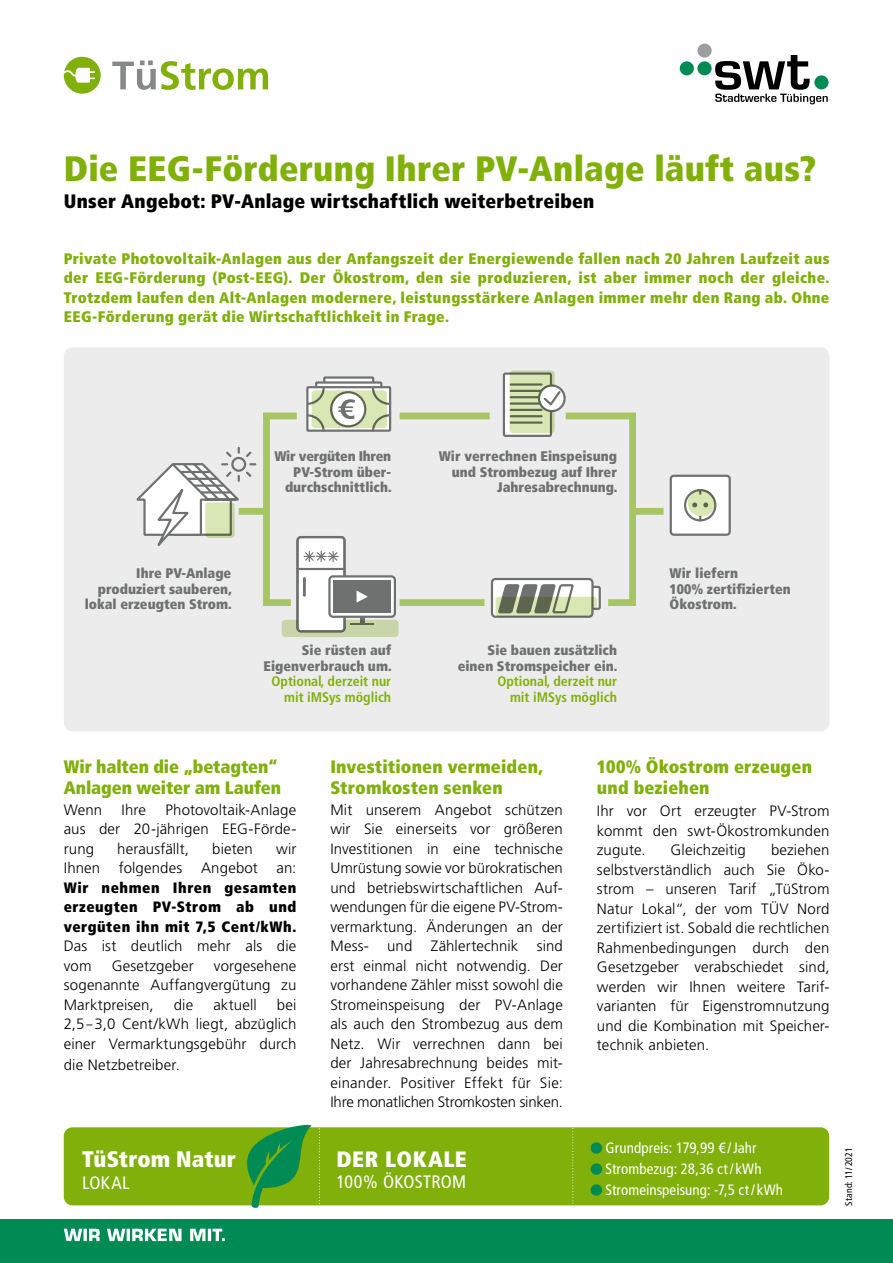
<style>
.page{position:relative;width:893px;height:1263px;background:#fff}
.page>*{position:absolute;margin:0;border:0;box-sizing:border-box;transform-origin:0 0}
.t1{font:900 condensed 35.25px "Frutiger LT Pro";letter-spacing:.01em;color:#80b009}
.t2{font:900 condensed 22.5px "Frutiger LT Pro";letter-spacing:.005em;color:#fff}
.t3{font:900 condensed 22.2px "Frutiger LT Pro";letter-spacing:.03em;color:#fff}
.t4{font:900 condensed 19.5px "Frutiger LT Pro";letter-spacing:.01em;color:#000}
.t5{font:900 condensed 18px/21px "Frutiger LT Pro";letter-spacing:.005em;color:#80b009}
.t6{font:condensed 18px "Frutiger";letter-spacing:.02em;color:#fff}
.t7{font:900 condensed 15.3px/19.5px "Frutiger LT Pro";letter-spacing:.02em;color:#80b009;text-align:justify}
.t8{font:300 15px/19.5px "Frutiger LT Pro";letter-spacing:.005em;color:#000;text-align:justify}
.t9{font:condensed 15px/21px "Frutiger LT Pro";letter-spacing:.005em;color:#fff}
.t10{font:900 condensed 15px/19.5px "Frutiger LT Pro";letter-spacing:.035em;color:#000;text-align:justify}
.t11{font:900 condensed 13.95px/15.8px "Frutiger LT Pro";color:#6f7070;text-align:right}
.t12{font:700 condensed 13.95px/15.8px "Frutiger LT Pro";color:#80b009;text-align:right}
.t13{font:condensed 9.75px "Frutiger LT Pro";letter-spacing:.01em;color:#000}
.s1{font-size:14.1px}
</style>
<div class="page">
<div style="left:64px;top:1127px;width:765px;height:78px;background:#80b009;border-radius:9px"></div>
<svg style="left:572px;top:1127px;width:2px;height:93px"></svg>
<svg style="left:240px;top:1124px;width:80px;height:96px"></svg>
<svg style="left:112px;top:61px;width:156px;height:29px"></svg>
<svg style="left:64px;top:57px;width:37px;height:37px"></svg>
<div style="left:680px;top:61px;width:14px;height:14px;background:#008b55;border-radius:50%"></div>
<div style="left:697px;top:61px;width:15px;height:14px;background:#008b55;border-radius:50%"></div>
<div style="left:697px;top:44px;width:15px;height:14px;background:#9d9e9e;border-radius:50%"></div>
<svg style="left:715px;top:55px;width:113px;height:49px"></svg>
<div style="left:64px;top:347px;width:765px;height:384px;background:#ececec;border-radius:9px"></div>
<div style="left:0;top:1220px;width:893px;height:43px;background:#008b55"></div>
<svg style="left:64px;top:1229px;width:161px;height:12px"></svg>
<div style="left:297px;top:537px;width:47px;height:94px;background:#fff;border-radius:4px"></div>
<hr style="left:297px;top:568px;width:47px;height:2px;background:#6f7070">
<hr style="left:303px;top:577px;width:3px;height:20px;background:#6f7070">
<svg style="left:304px;top:551px;width:35px;height:11px"></svg>
<svg style="left:136px;top:446px;width:119px;height:100px"></svg>
<hr style="left:206px;top:498px;width:30px;height:3px;background:#6f7070">
<div style="left:587px;top:587px;width:13px;height:22px;background:#fff;border-radius:2px"></div>
<div style="left:586px;top:586px;width:15px;height:24px;border:2px solid #6f7070;border-radius:2px"></div>
<div style="left:492px;top:579px;width:100px;height:38px;background:#fff;border-radius:4px"></div>
<div style="left:491px;top:578px;width:103px;height:40px;border:2px solid #6f7070;border-radius:4px"></div>
<div style="left:671px;top:476px;width:59px;height:59px;background:#fff;border-radius:3px"></div>
<div style="left:670px;top:475px;width:61px;height:61px;border:2px solid #6f7070;border-radius:3px"></div>
<div style="left:684px;top:489px;width:32px;height:32px;border:2px solid #6f7070;border-radius:50%"></div>
<div style="left:239px;top:508px;width:27px;height:7px;background:#a7c663"></div>
<div style="left:633px;top:508px;width:31px;height:7px;background:#a7c663"></div>
<div style="left:263px;top:413px;width:34px;height:6px;background:#a7c663"></div>
<div style="left:566px;top:413px;width:70px;height:6px;background:#a7c663"></div>
<div style="left:400px;top:413px;width:90px;height:6px;background:#a7c663"></div>
<div style="left:263px;top:599px;width:28px;height:7px;background:#a7c663"></div>
<div style="left:608px;top:599px;width:28px;height:7px;background:#a7c663"></div>
<div style="left:400px;top:599px;width:84px;height:7px;background:#a7c663"></div>
<div style="left:263px;top:413px;width:7px;height:193px;background:#a7c663"></div>
<div style="left:629px;top:413px;width:7px;height:193px;background:#a7c663"></div>
<div style="left:504px;top:374px;width:47px;height:62px;background:linear-gradient(to bottom,#fff,#fff);border-radius:2px"></div>
<div style="left:503px;top:372px;width:49px;height:65px;border:2px solid #6f7070;border-radius:2px"></div>
<div style="left:538px;top:384px;width:28px;height:28px;border:2px solid #6f7070;border-radius:50%"></div>
<div style="left:324px;top:378px;width:49px;height:43px;background:#fff"></div>
<div style="left:323px;top:376px;width:51px;height:46px;border:2px solid #6f7070"></div>
<div style="left:316px;top:382px;width:65px;height:44px;background:#fff"></div>
<div style="left:315px;top:381px;width:67px;height:46px;border:2px solid #6f7070"></div>
<svg style="left:306px;top:386px;width:86px;height:46px"></svg>
<svg style="left:205px;top:502px;width:30px;height:36px"></svg>
<svg style="left:510px;top:370px;width:53px;height:63px;background:#bfc8a9"></svg>
<svg style="left:688px;top:489px;width:27px;height:28px"></svg>
<svg style="left:495px;top:583px;width:102px;height:34px"></svg>
<div style="left:296px;top:536px;width:50px;height:96px;border:2px solid #6f7070;border-radius:4px"></div>
<div style="left:329px;top:576px;width:66px;height:41px;background:#fff;border-radius:4px"></div>
<div style="left:328px;top:575px;width:68px;height:43px;border:2px solid #6f7070;border-radius:4px"></div>
<div style="left:334px;top:580px;width:57px;height:33px;background:#6f7070"></div>
<svg style="left:357px;top:591px;width:11px;height:12px"></svg>
<svg style="left:282px;top:617px;width:117px;height:20px"></svg>
<div style="left:591px;top:1142px;width:11px;height:12px;background:#008b55;border-radius:50%"></div>
<div style="left:591px;top:1163px;width:11px;height:12px;background:#008b55;border-radius:50%"></div>
<div style="left:591px;top:1184px;width:11px;height:12px;background:#008b55;border-radius:50%"></div>
<h1 class="t1" style="left:64px;top:147px;width:754px">Die EEG-Förderung Ihrer PV-Anlage läuft aus?</h1>
<h3 class="t4" style="left:64px;top:189px;width:532px">Unser Angebot: PV-Anlage wirtschaftlich weiterbetreiben</h3>
<p class="t7" style="left:64px;top:249px;width:767px">Private Photovoltaik-Anlagen aus der Anfangszeit der Energiewende fallen nach 20 Jahren Laufzeit aus der EEG-Förderung (Post-EEG). Der Ökostrom, den sie produzieren, ist aber immer noch der gleiche.<br>Trotzdem laufen den Alt-Anlagen modernere, leistungsstärkere Anlagen immer mehr den Rang ab. Ohne EEG-Förderung gerät die Wirtschaftlichkeit in Frage.</p>
<p class="t11" style="left:274px;top:448px;width:119px">Wir vergüten Ihren<br>PV-Strom über&shy;durchschnittlich<span class="s1">.</span></p>
<p class="t11" style="left:439px;top:448px;width:180px">Wir verrechnen Einspeisung und Strombezug auf Ihrer<br>Jahresabrechnung.</p>
<p class="t11" style="left:85px;top:565px;width:149px">Ihre PV-Anlage produziert sauberen, lokal erzeugten Strom.</p>
<p class="t11" style="left:670px;top:565px;width:123px;text-align:left">Wir liefern<br>100% zertifizierten<br>Ökostrom.</p>
<p class="t11" style="left:264px;top:642px;width:130px">Sie rüsten auf<br>Eigenverbrauch um.</p>
<p class="t12" style="left:271px;top:674px;width:121px">Optional, derzeit nur mit iMSys möglich</p>
<p class="t11" style="left:458px;top:642px;width:161px">Sie bauen zusätzlich einen Stromspeicher ein.</p>
<p class="t12" style="left:497px;top:674px;width:121px">Optional, derzeit nur mit iMSys möglich</p>
<p class="t5" style="left:64px;top:756px;width:219px">Wir halten die „betagten“<br>Anlagen weiter am Laufen</p>
<p class="t8" style="left:64px;top:800px;width:40px">Wenn</p>
<p class="t8" style="left:122px;top:800px;width:26px">Ihre</p>
<p class="t8" style="left:64px;top:800px;width:234px;text-indent:102px">Photovoltaik-Anlage aus der 20-jährigen EEG-Förde&shy;rung</p>
<p class="t8" style="left:117px;top:839px;width:73px">herausfällt,</p>
<p class="t8" style="left:212px;top:839px;width:42px">bieten</p>
<p class="t8" style="left:64px;top:839px;width:234px;text-align:right">wir<br>Ihnen folgendes Angebot an:</p>
<p class="t10" style="left:64px;top:878px;width:234px">Wir nehmen Ihren gesamten erzeugten PV-Strom ab und vergüten ihn mit 7,5 Cent/kWh.</p>
<p class="t8" style="left:64px;top:936px;width:234px">Das ist deutlich mehr als die vom</p>
<p class="t8" style="left:64px;top:956px;width:234px;text-indent:150px">vorgesehene sogenannte Auffangvergütung zu Marktpreisen,</p>
<p class="t8" style="left:112px;top:956px;width:84px">Gesetzgeber</p>
<p class="t8" style="left:64px;top:995px;width:234px;text-indent:213px">bei 2,5 – 3,0 Cent/kWh liegt, abzüglich einer Vermarktungsgebühr durch</p>
<p class="t8" style="left:64px;top:1055px;width:118px">die Netzbetreiber.</p>
<p class="t8" style="left:174px;top:995px;width:21px">die</p>
<p class="t8" style="left:213px;top:995px;width:45px">aktuell</p>
<h2 class="t2" style="left:82px;top:1145px;width:155px">TüStrom Natur</h2>
<p class="t6" style="left:82px;top:1172px;width:49px">LOKAL</p>
<p class="t5" style="left:330px;top:756px;width:214px">Investitionen vermeiden,<br>Stromkosten senken</p>
<p class="t8" style="left:330px;top:800px;width:234px">Mit unserem Angebot schützen wir Sie einerseits vor größeren Investitionen in eine technische Umrüstung sowie vor bürokratischen und betriebswirtschaftlichen Auf&shy;wendungen für die eigene PV-Strom&shy;vermarktung. Änderungen an der Mess- und Zählertechnik sind erst einmal nicht notwendig. Der vorhandene Zähler misst sowohl die Stromeinspeisung der PV-Anlage als auch den Strombezug aus dem Netz. Wir verrechnen dann bei der Jahresabrechnung beides mit&shy;einander. Positiver Effekt für Sie:<br>Ihre monatlichen Stromkosten sinken.</p>
<h3 class="t3" style="left:336px;top:1145px;width:132px">DER LOKALE</h3>
<p class="t6" style="left:336px;top:1172px;width:131px">100% ÖKOSTROM</p>
<p class="t5" style="left:597px;top:756px;width:217px">100% Ökostrom erzeugen und beziehen</p>
<p class="t8" style="left:597px;top:801px;width:234px">Ihr vor Ort erzeugter PV-Strom kommt den swt-Ökostromkunden zugute.</p>
<p class="t8" style="left:597px;top:840px;width:234px;text-indent:174px">beziehen selbstverständlich auch Sie Öko&shy;strom – unseren Tarif „TüStrom Natur Lokal“, der vom TÜV Nord zertifiziert ist. Sobald die rechtlichen Rahmenbedingungen durch den Gesetzgeber verabschiedet sind, werden wir Ihnen weitere Tarif&shy;varianten für Eigenstromnutzung und die Kombination mit Speicher&shy;technik anbieten.</p>
<p class="t8" style="left:671px;top:840px;width:77px">Gleichzeitig</p>
<p class="t9" style="left:606px;top:1137px;width:179px">Grundpreis: 179,99 € /Jahr<br>Strombezug: 28,36 ct/ kWh<br>Stromeinspeisung: -7,5 ct/ kWh</p>
<p class="t13" style="left:843px;top:1205px;width:60px;rotate:-90deg">Stand: 11/2021</p>
</div>
